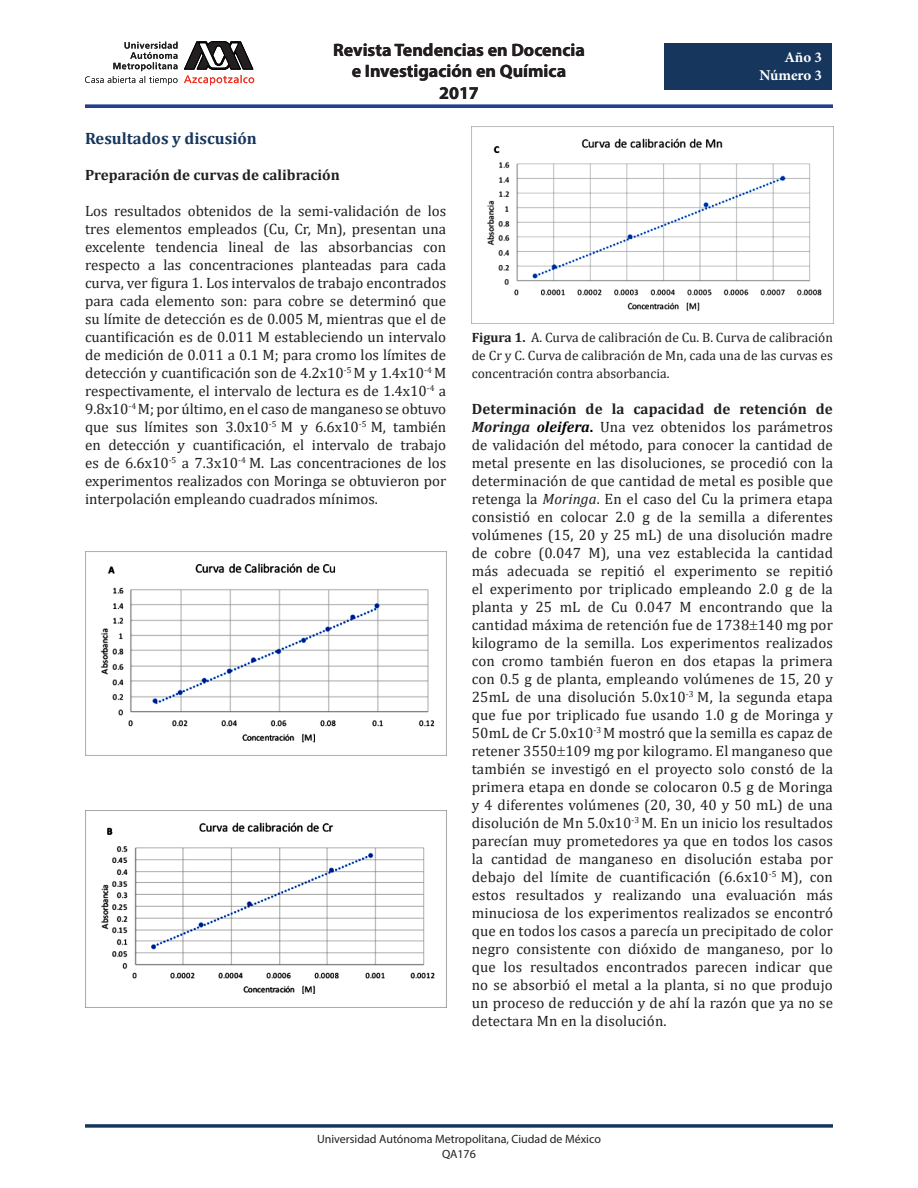
<style>
.page{position:relative;width:918px;height:1188px;background:#fff}
.page>*{position:absolute;margin:0;border:0;box-sizing:border-box;transform-origin:0 0}
.t1{font:700 18px/21.6px "Myriad Pro";color:#231f20;text-align:center}
.Resumen_y_Abstract{font:700 16.5px "Cambria";color:#17365d}
.Body_text{font:15px/18px "Cambria";color:#231f20;text-align:justify}
.Subtitulos{font:700 15px "Cambria";color:#231f20}
.t2{font:700 15px/18px "Minion Pro";letter-spacing:-.005em;color:#fff;text-align:right}
.Pie_de_imagen{font:13.5px/18px "Cambria";color:#231f20;text-align:justify}
.t3{font:12px "Myriad Pro";color:#231f20}
.s1{font-weight:700}
.s2{font-weight:700;font-style:italic}
.s3{font-weight:700;font-style:italic;color:#000}
.s4{font-weight:700;color:#000}
.s5{font-style:italic}
</style>
<div class="page">
<div style="left:665px;top:43px;width:167px;height:46px;background:#17365d"></div>
<svg style="left:85px;top:42px;width:93px;height:43px"></svg>
<svg style="left:184px;top:41px;width:70px;height:44px"></svg>
<hr style="left:85px;top:105px;width:748px;height:3px;background:#253f8e">
<hr style="left:85px;top:1124px;width:748px;height:3px;background:#17365d">
<img style="left:85px;top:552px;width:361px;height:204px">
<img style="left:85px;top:810px;width:361px;height:198px">
<img style="left:472px;top:126px;width:361px;height:198px">
<p class="t1" style="left:333px;top:38px;width:253px">Revista Tendencias en Docencia e Investigación en Química<br>2017</p>
<p class="t2" style="left:759px;top:48px;width:64px">Año 3<br>Número 3</p>
<p class="Resumen_y_Abstract" style="left:85px;top:127px;width:173px">Resultados y discusión</p>
<p class="Subtitulos" style="left:85px;top:164px;width:256px">Preparación de curvas de calibración</p>
<p class="Body_text" style="left:85px;top:202px;width:363px">Los resultados obtenidos de la semi-validación de los tres elementos empleados (Cu, Cr, Mn), presentan una excelente tendencia lineal de las absorbancias con respecto a las concentraciones planteadas para cada curva, ver figura 1. Los intervalos de trabajo encontrados para cada elemento son: para cobre se determinó que su límite de detección es de 0.005 M, mientras que el de cuantificación es de 0.011 M estableciendo un intervalo de medición de 0.011 a 0.1 M; para cromo los límites de detección y cuantificación son de 4.2x10<sup>-5</sup> M y 1.4x10<sup>-4</sup> M respectivamente, el intervalo de lectura es de 1.4x10<sup>-4</sup> a 9.8x10<sup>-4</sup> M; por último, en el caso de manganeso se obtuvo que sus límites son 3.0x10<sup>-5</sup> M y 6.6x10<sup>-5</sup> M, también en detección y cuantificación, el intervalo de trabajo es de 6.6x10<sup>-5</sup> a 7.3x10<sup>-4</sup> M. Las concentraciones de los experimentos realizados con Moringa se obtuvieron por interpolación empleando cuadrados mínimos.</p>
<p class="Pie_de_imagen" style="left:472px;top:328px;width:363px"><span class="s1">Figura 1.</span> A. Curva de calibración de Cu. B. Curva de calibración de Cr y C. Curva de calibración de Mn, cada una de las curvas es concentración contra absorbancia.</p>
<p class="Body_text" style="left:472px;top:400px;width:363px"><span class="s1">Determinación de la capacidad de retención de </span><span class="s2">Moringa</span> <span class="s3">oleifera</span><span class="s4">.</span> Una vez obtenidos los parámetros de validación del método, para conocer la cantidad de metal presente en las disoluciones, se procedió con la determinación de que cantidad de metal es posible que retenga la <span class="s5">Moringa</span>. En el caso del Cu la primera etapa consistió en colocar 2.0 g de la semilla a diferentes volúmenes (15, 20 y 25 mL) de una disolución madre de cobre (0.047 M), una vez establecida la cantidad más adecuada se repitió el experimento se repitió el experimento por triplicado empleando 2.0 g de la planta y 25 mL de Cu 0.047 M encontrando que la cantidad máxima de retención fue de 1738 140 mg por kilogramo de la semilla. Los experimentos realizados con cromo también fueron en dos etapas la primera con 0.5 g de planta, empleando volúmenes de 15, 20 y 25mL de una disolución 5.0x10<sup>-3</sup> M, la segunda etapa que fue por triplicado fue usando 1.0 g de Moringa y 50mL de Cr 5.0x10<sup>-3</sup> M mostró que la semilla es capaz de retener 3550 109 mg por kilogramo. El manganeso que también se investigó en el proyecto solo constó de la primera etapa en donde se colocaron 0.5 g de Moringa y 4 diferentes volúmenes (20, 30, 40 y 50 mL) de una disolución de Mn 5.0x10<sup>-3</sup> M. En un inicio los resultados parecían muy prometedores ya que en todos los casos la cantidad de manganeso en disolución estaba por debajo del límite de cuantificación (6.6x10<sup>-5</sup> M), con estos resultados y realizando una evaluación más minuciosa de los experimentos realizados se encontró que en todos los casos a parecía un precipitado de color negro consistente con dióxido de manganeso, por lo que los resultados encontrados parecen indicar que no se absorbió el metal a la planta, si no que produjo un proceso de reducción y de ahí la razón que ya no se detectara Mn en la disolución.</p>
<p class="t3" style="left:317px;top:1132px;width:285px">Universidad Autónoma Metropolitana, Ciudad de México</p>
<p class="t3" style="left:442px;top:1146px;width:35px">QA176</p>
</div>
